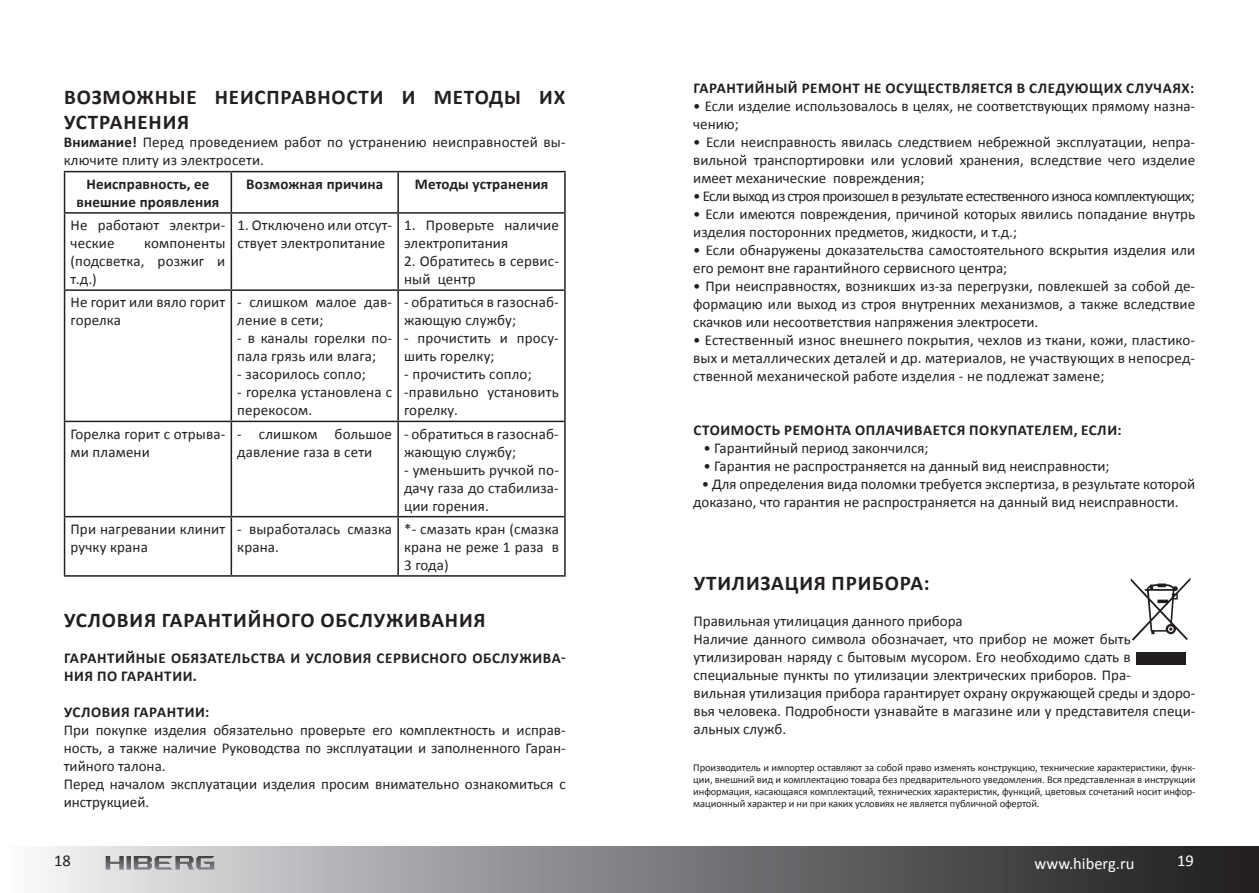
<style>
.page{position:relative;width:1259px;height:893px;background:#fff}
.page>*{position:absolute;margin:0;border:0;box-sizing:border-box;transform-origin:0 0}
.t1{font:700 21px/25.2px "Calibri";letter-spacing:.04em;color:#231f20}
.t2{font:16.5px "Calibri";color:#fff}
.t3{font:16.5px "Calibri";color:#231f20}
.t4{font:15px/18px "Calibri";color:#231f20}
.t5{font:700 15px/18px "Calibri";letter-spacing:.04em;color:#231f20}
.t6{font:15px "Calibri";letter-spacing:-.04em;color:#231f20}
.t7{font:700 15px/18px "Calibri";letter-spacing:.01em;color:#231f20;text-align:center}
.t8{font:10.5px/12px "Calibri";letter-spacing:-.01em;color:#231f20;text-align:justify}
.s1{font-weight:700}
</style>
<div class="page">
<div style="left:0;top:846px;width:1259px;height:47px;background:linear-gradient(to right,#f1f3f6,#171618)"></div>
<svg style="left:106px;top:856px;width:18px;height:14px"></svg>
<svg style="left:126px;top:856px;width:5px;height:14px"></svg>
<svg style="left:134px;top:856px;width:80px;height:14px"></svg>
<div style="left:1136px;top:653px;width:49px;height:12px;background:#221e1f"></div>
<svg style="left:1130px;top:578px;width:60px;height:63px"></svg>
<hr style="left:64px;top:171px;width:167px;height:1px;background:#231f20">
<hr style="left:64px;top:172px;width:1px;height:40px;background:#231f20">
<hr style="left:231px;top:171px;width:167px;height:1px;background:#231f20">
<hr style="left:231px;top:172px;width:1px;height:40px;background:#231f20">
<hr style="left:398px;top:171px;width:168px;height:1px;background:#231f20">
<hr style="left:397px;top:172px;width:2px;height:40px;background:#231f20">
<hr style="left:564px;top:172px;width:2px;height:40px;background:#231f20">
<hr style="left:64px;top:212px;width:167px;height:2px;background:#231f20">
<hr style="left:64px;top:214px;width:1px;height:75px;background:#231f20">
<hr style="left:231px;top:212px;width:167px;height:2px;background:#231f20">
<hr style="left:231px;top:214px;width:1px;height:75px;background:#231f20">
<hr style="left:398px;top:212px;width:168px;height:2px;background:#231f20">
<hr style="left:397px;top:214px;width:2px;height:75px;background:#231f20">
<hr style="left:564px;top:214px;width:2px;height:75px;background:#231f20">
<hr style="left:64px;top:289px;width:167px;height:2px;background:#231f20">
<hr style="left:64px;top:291px;width:1px;height:130px;background:#231f20">
<hr style="left:231px;top:289px;width:167px;height:2px;background:#231f20">
<hr style="left:231px;top:291px;width:1px;height:130px;background:#231f20">
<hr style="left:398px;top:289px;width:168px;height:2px;background:#231f20">
<hr style="left:397px;top:291px;width:2px;height:130px;background:#231f20">
<hr style="left:564px;top:291px;width:2px;height:130px;background:#231f20">
<hr style="left:64px;top:421px;width:167px;height:1px;background:#231f20">
<hr style="left:64px;top:422px;width:1px;height:94px;background:#231f20">
<hr style="left:231px;top:421px;width:167px;height:1px;background:#231f20">
<hr style="left:231px;top:422px;width:1px;height:94px;background:#231f20">
<hr style="left:398px;top:421px;width:168px;height:1px;background:#231f20">
<hr style="left:397px;top:422px;width:2px;height:94px;background:#231f20">
<hr style="left:564px;top:422px;width:2px;height:94px;background:#231f20">
<hr style="left:64px;top:516px;width:167px;height:1px;background:#231f20">
<hr style="left:64px;top:517px;width:1px;height:58px;background:#231f20">
<hr style="left:231px;top:516px;width:167px;height:1px;background:#231f20">
<hr style="left:231px;top:517px;width:1px;height:58px;background:#231f20">
<hr style="left:398px;top:516px;width:168px;height:1px;background:#231f20">
<hr style="left:397px;top:517px;width:2px;height:58px;background:#231f20">
<hr style="left:564px;top:517px;width:2px;height:58px;background:#231f20">
<hr style="left:64px;top:575px;width:167px;height:2px;background:#231f20">
<hr style="left:231px;top:575px;width:167px;height:2px;background:#231f20">
<hr style="left:398px;top:575px;width:168px;height:2px;background:#231f20">
<h1 class="t1" style="left:64px;top:84px;width:500px">Возможные неисправности и м етоды их устранения</h1>
<p class="t4" style="left:64px;top:133px;width:503px"><span class="s1">Внимание!</span> Перед проведением работ по устранению неисправностей вы&shy;ключите плиту из электросети.</p>
<p class="t7" style="left:76px;top:175px;width:144px">Неисправность, ее внешние проявления</p>
<p class="t5" style="left:246px;top:175px;width:139px">Возможная причина</p>
<p class="t5" style="left:415px;top:175px;width:135px">Методы устранения</p>
<p class="t4" style="left:71px;top:216px;width:156px">Не работают электри&shy;ческие</p>
<p class="t4" style="left:237px;top:216px;width:156px">1. Отключено или отсут&shy;ствует электропитание</p>
<p class="t4" style="left:404px;top:216px;width:156px">1. Проверьте наличие электропитания</p>
<p class="t4" style="left:404px;top:252px;width:156px">2. Обратитесь в сервис&shy;ный центр</p>
<p class="t4" style="left:71px;top:234px;width:156px;text-align:justify;text-indent:74px">компоненты (подсветка, розжиг и т.д.)</p>
<p class="t4" style="left:71px;top:293px;width:156px">Не горит или вяло горит горелка</p>
<p class="t4" style="left:237px;top:293px;width:156px">- слишком малое дав&shy;ление в сети;</p>
<p class="t4" style="left:237px;top:329px;width:156px">- в каналы горелки по&shy;пала грязь или влага;</p>
<p class="t4" style="left:237px;top:365px;width:130px">- засорилось сопло;</p>
<p class="t4" style="left:237px;top:383px;width:156px">- горелка установлена с перекосом.</p>
<p class="t4" style="left:404px;top:293px;width:156px">- обратиться в газоснаб&shy;жающую службу;</p>
<p class="t4" style="left:404px;top:329px;width:156px">- прочистить и просу&shy;шить горелку;</p>
<p class="t4" style="left:404px;top:365px;width:156px">- прочистить сопло; -правильно установить горелку.</p>
<p class="t4" style="left:70px;top:425px;width:156px">Горелка горит с отрыва&shy;ми пламени</p>
<p class="t4" style="left:237px;top:425px;width:156px">- слишком большое давление газа в сети</p>
<p class="t4" style="left:404px;top:425px;width:156px">- обратиться в газоснаб&shy;жающую службу;</p>
<p class="t4" style="left:404px;top:461px;width:156px;text-align:justify">- уменьшить ручкой по&shy;дачу газа до стабилиза&shy;ции горения.</p>
<p class="t4" style="left:70px;top:520px;width:156px">При нагревании клинит ручку крана</p>
<p class="t4" style="left:237px;top:520px;width:156px">- выработалась смазка крана.</p>
<p class="t4" style="left:404px;top:520px;width:156px;text-align:justify">*- смазать кран (смазка крана не реже 1 раза в 3 года)</p>
<h1 class="t1" style="left:64px;top:607px;width:423px">Условия гарантийного обслуживания</h1>
<p class="t5" style="left:64px;top:649px;width:503px">Гарантийные обязательства и условия сервисного обслужива&shy;ния по гарантии.</p>
<p class="t5" style="left:64px;top:703px;width:147px">Условия гарантии:</p>
<p class="t4" style="left:64px;top:721px;width:503px">При покупке изделия обязательно проверьте его комплектность и исправ&shy;ность, а также наличие Руководства по эксплуатации и заполненного Гаран&shy;тийного талона.<br>Перед началом эксплуатации изделия просим внимательно ознакомиться с инструкцией.</p>
<p class="t5" style="left:693px;top:79px;width:204px">Гарантийный ремонт не осущ</p>
<p class="t5" style="left:928px;top:79px;width:152px">ествляется в следующ</p>
<p class="t5" style="left:1103px;top:79px;width:92px">их случаях:</p>
<p class="t4" style="left:693px;top:97px;width:503px">• Если изделие использовалось в целях, не соответствующих прямому назна&shy;чению;</p>
<p class="t4" style="left:693px;top:133px;width:503px;text-align:justify">• Если неисправность явилась следствием небрежной эксплуатации, непра&shy;вильной транспортировки или условий хранения, вследствие чего изделие имеет механические повреждения;</p>
<p class="t6" style="left:693px;top:187px;width:503px">• Если выход из строя произошел в результате естественного износа комплектующих;</p>
<p class="t4" style="left:693px;top:205px;width:503px">• Если имеются повреждения, причиной которых явились попадание внутрь изделия посторонних предметов, жидкости, и т.д.;</p>
<p class="t4" style="left:693px;top:241px;width:503px">• Если обнаружены доказательства самостоятельного вскрытия изделия или его ремонт вне гарантийного сервисного центра;</p>
<p class="t4" style="left:693px;top:277px;width:503px;text-align:justify">• При неисправностях, возникших из-за перегрузки, повлекшей за собой де&shy;формацию или выход из строя внутренних механизмов, а также вследствие скачков или несоответствия напряжения электросети.</p>
<p class="t4" style="left:693px;top:331px;width:503px;text-align:justify">• Естественный износ внешнего покрытия, чехлов из ткани, кожи, пластико&shy;вых и металлических деталей и др. материалов, не участвующих в непосред&shy;ственной механической работе изделия - не подлежат замене;</p>
<p class="t5" style="left:693px;top:421px;width:49px">Стоимос</p>
<p class="t5" style="left:764px;top:421px;width:226px">ть ремо нта оплачивается поку</p>
<p class="t5" style="left:1008px;top:421px;width:115px">пателем, если:</p>
<p class="t4" style="left:703px;top:439px;width:227px">• Гарантийный период закончился;</p>
<p class="t4" style="left:703px;top:457px;width:408px">• Гарантия не распространяется на данный вид неисправности;</p>
<p class="t4" style="left:693px;top:475px;width:503px;text-indent:9px">• Для определения вида поломки требуется экспертиза, в результате которой доказано, что гарантия не распространяется на данный вид неисправности.</p>
<h1 class="t1" style="left:694px;top:570px;width:27px">УТИЛИЗАЦИЯ</h1>
<h1 class="t1" style="left:831px;top:570px;width:99px">прибора:</h1>
<p class="t4" style="left:693px;top:612px;width:503px">Правильная утилицация данного прибора<br>Наличие данного символа обозначает, что прибор не может быть утилизирован наряду с бытовым мусором. Его необходимо сдать в специальные пункты по утилизации электрических приборов. Пра-<br>вильная утилизация прибора гарантирует охрану окружающей среды и здоро&shy;вья человека. Подробности узнавайте в магазине или у представителя специ&shy;альных служб.</p>
<p class="t8" style="left:693px;top:762px;width:503px">Производитель и импортер оставляют за собой право изменять конструкцию, технические характеристики, функ&shy;ции, внешний вид и комплектацию товара без предварительного уведомления. Вся представленная в инструкции информация, касающаяся комплектаций, технических характеристик, функций, цветовых сочетаний носит инфор&shy;мационный характер и ни при каких условиях не является публичной офертой.</p>
<p class="t3" style="left:54px;top:850px;width:18px">18</p>
<p class="t2" style="left:1034px;top:853px;width:101px">www.hiberg.ru</p>
<p class="t2" style="left:1177px;top:850px;width:18px">19</p>
</div>
